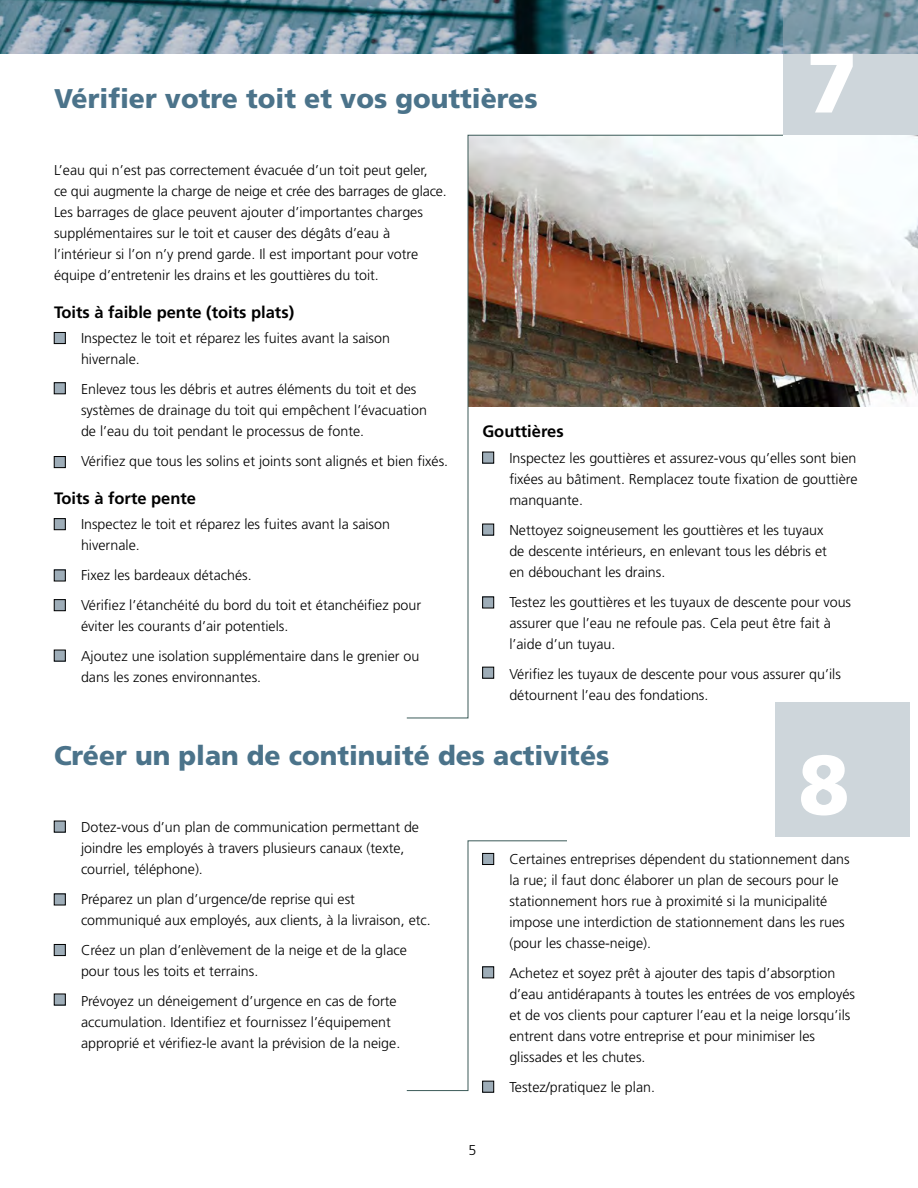
<style>
.page{position:relative;width:918px;height:1188px;background:#fff}
.page>*{position:absolute;margin:0;border:0;box-sizing:border-box;transform-origin:0 0}
.t1{font:900 84px "Frutiger";color:#fff}
.t2{font:900 27px "Frutiger LT Std";color:#4b738a}
.t3{font:700 16.5px "Frutiger LT Std";color:#000}
.t4{font:300 14.25px/21px "Frutiger LT Std";color:#000}
</style>
<div class="page">
<img style="left:0;top:0;width:784px;height:54px">
<img style="left:783px;top:135px;width:135px;height:272px">
<svg style="left:784px;top:0;width:134px;height:134px;background:#abbcc5"></svg>
<div style="left:776px;top:702px;width:134px;height:134px;background:#ced6db"></div>
<svg style="left:406px;top:135px;width:377px;height:583px"></svg>
<svg style="left:406px;top:840px;width:161px;height:251px"></svg>
<div style="left:54px;top:332px;width:11px;height:12px;background:#9eadb8"></div>
<div style="left:54px;top:332px;width:12px;height:12px;border:1px solid #000"></div>
<div style="left:54px;top:383px;width:11px;height:11px;background:#9eadb8"></div>
<div style="left:54px;top:382px;width:12px;height:12px;border:1px solid #000"></div>
<div style="left:54px;top:457px;width:11px;height:11px;background:#9eadb8"></div>
<div style="left:54px;top:456px;width:12px;height:12px;border:1px solid #000"></div>
<div style="left:54px;top:519px;width:11px;height:11px;background:#9eadb8"></div>
<div style="left:54px;top:518px;width:12px;height:12px;border:1px solid #000"></div>
<div style="left:54px;top:570px;width:11px;height:11px;background:#9eadb8"></div>
<div style="left:54px;top:570px;width:12px;height:11px;border:1px solid #000"></div>
<div style="left:54px;top:600px;width:11px;height:11px;background:#9eadb8"></div>
<div style="left:54px;top:599px;width:12px;height:12px;border:1px solid #000"></div>
<div style="left:54px;top:650px;width:11px;height:11px;background:#9eadb8"></div>
<div style="left:54px;top:650px;width:12px;height:11px;border:1px solid #000"></div>
<div style="left:54px;top:821px;width:11px;height:11px;background:#9eadb8"></div>
<div style="left:54px;top:821px;width:12px;height:11px;border:1px solid #000"></div>
<div style="left:54px;top:894px;width:11px;height:11px;background:#9eadb8"></div>
<div style="left:54px;top:894px;width:12px;height:11px;border:1px solid #000"></div>
<div style="left:54px;top:944px;width:11px;height:12px;background:#9eadb8"></div>
<div style="left:54px;top:944px;width:12px;height:12px;border:1px solid #000"></div>
<div style="left:54px;top:994px;width:11px;height:11px;background:#9eadb8"></div>
<div style="left:54px;top:994px;width:12px;height:11px;border:1px solid #000"></div>
<div style="left:483px;top:452px;width:11px;height:11px;background:#9eadb8"></div>
<div style="left:482px;top:452px;width:12px;height:11px;border:1px solid #000"></div>
<div style="left:483px;top:524px;width:11px;height:11px;background:#9eadb8"></div>
<div style="left:482px;top:524px;width:12px;height:11px;border:1px solid #000"></div>
<div style="left:483px;top:597px;width:11px;height:11px;background:#9eadb8"></div>
<div style="left:482px;top:597px;width:12px;height:11px;border:1px solid #000"></div>
<div style="left:483px;top:667px;width:11px;height:11px;background:#9eadb8"></div>
<div style="left:482px;top:667px;width:12px;height:11px;border:1px solid #000"></div>
<div style="left:483px;top:853px;width:11px;height:12px;background:#9eadb8"></div>
<div style="left:482px;top:853px;width:12px;height:12px;border:1px solid #000"></div>
<div style="left:483px;top:967px;width:11px;height:11px;background:#9eadb8"></div>
<div style="left:482px;top:967px;width:12px;height:11px;border:1px solid #000"></div>
<div style="left:483px;top:1081px;width:11px;height:11px;background:#9eadb8"></div>
<div style="left:482px;top:1081px;width:12px;height:11px;border:1px solid #000"></div>
<h2 class="t2" style="left:54px;top:83px;width:485px">Vérifier votre toit et vos gouttières</h2>
<h1 class="t1" style="left:806px;top:32px;width:53px">7</h1>
<p class="t4" style="left:54px;top:160px;width:394px">L’eau qui n’est pas correctement évacuée d’un toit peut geler,<br>ce qui augmente la charge de neige et crée des barrages de glace.<br>Les barrages de glace peuvent ajouter d’importantes charges supplémentaires sur le toit et causer des dégâts d’eau à l’intérieur si l’on n’y prend garde. Il est important pour votre équipe d’entretenir les drains et les gouttières du toit.</p>
<p class="t3" style="left:54px;top:302px;width:242px">Toits à faible pente (toits plats)</p>
<p class="t4" style="left:81px;top:328px;width:311px">Inspectez le toit et réparez les fuites avant la saison hivernale.</p>
<p class="t4" style="left:81px;top:379px;width:348px">Enlevez tous les débris et autres éléments du toit et des systèmes de drainage du toit qui empêchent l’évacuation de l’eau du toit pendant le processus de fonte.</p>
<p class="t4" style="left:81px;top:451px;width:369px">Vérifiez que tous les solins et joints sont alignés et bien fixés.</p>
<p class="t3" style="left:54px;top:488px;width:144px">Toits à forte pente</p>
<p class="t4" style="left:81px;top:514px;width:311px">Inspectez le toit et réparez les fuites avant la saison hivernale.</p>
<p class="t4" style="left:81px;top:560px;width:342px;line-height:30px">Fixez les bardeaux détachés.<br>Vérifiez l’étanchéité du bord du toit et étanchéifiez pour</p>
<p class="t4" style="left:81px;top:611px;width:340px;line-height:30px">éviter les courants d’air potentiels.<br>Ajoutez une isolation supplémentaire dans le grenier ou</p>
<p class="t4" style="left:81px;top:667px;width:182px">dans les zones environnantes.</p>
<p class="t3" style="left:482px;top:422px;width:83px">Gouttières</p>
<p class="t4" style="left:509px;top:447px;width:350px;text-align:justify">Inspectez les gouttières et assurez-vous qu’elles sont bien fixées au bâtiment. Remplacez toute fixation de gouttière manquante.</p>
<p class="t4" style="left:509px;top:519px;width:319px">Nettoyez soigneusement les gouttières et les tuyaux de descente intérieurs, en enlevant tous les débris et en débouchant les drains.</p>
<p class="t4" style="left:509px;top:591px;width:343px">Testez les gouttières et les tuyaux de descente pour vous assurer que l’eau ne refoule pas. Cela peut être fait à l’aide d’un tuyau.</p>
<p class="t4" style="left:509px;top:663px;width:333px">Vérifiez les tuyaux de descente pour vous assurer qu’ils détournent l’eau des fondations.</p>
<h2 class="t2" style="left:54px;top:740px;width:557px">Créer un plan de continuité des activités</h2>
<h1 class="t1" style="left:798px;top:734px;width:53px">8</h1>
<p class="t4" style="left:81px;top:817px;width:340px">Dotez-vous d’un plan de communication permettant de joindre les employés à travers plusieurs canaux (texte, courriel, téléphone).</p>
<p class="t4" style="left:81px;top:889px;width:351px">Préparez un plan d’urgence/de reprise qui est communiqué aux employés, aux clients, à la livraison, etc.</p>
<p class="t4" style="left:81px;top:940px;width:327px">Créez un plan d’enlèvement de la neige et de la glace pour tous les toits et terrains.</p>
<p class="t4" style="left:81px;top:991px;width:321px">Prévoyez un déneigement d’urgence en cas de forte accumulation. Identifiez et fournissez l’équipement approprié et vérifiez-le avant la prévision de la neige.</p>
<p class="t4" style="left:469px;top:1140px;width:9px">5</p>
<p class="t4" style="left:509px;top:849px;width:342px">Certaines entreprises dépendent du stationnement dans la rue; il faut donc élaborer un plan de secours pour le stationnement hors rue à proximité si la municipalité impose une interdiction de stationnement dans les rues (pour les chasse-neige).</p>
<p class="t4" style="left:509px;top:963px;width:347px">Achetez et soyez prêt à ajouter des tapis d’absorption d’eau antidérapants à toutes les entrées de vos employés et de vos clients pour capturer l’eau et la neige lorsqu’ils entrent dans votre entreprise et pour minimiser les glissades et les chutes.</p>
<p class="t4" style="left:509px;top:1077px;width:147px">Testez/pratiquez le plan.</p>
</div>
